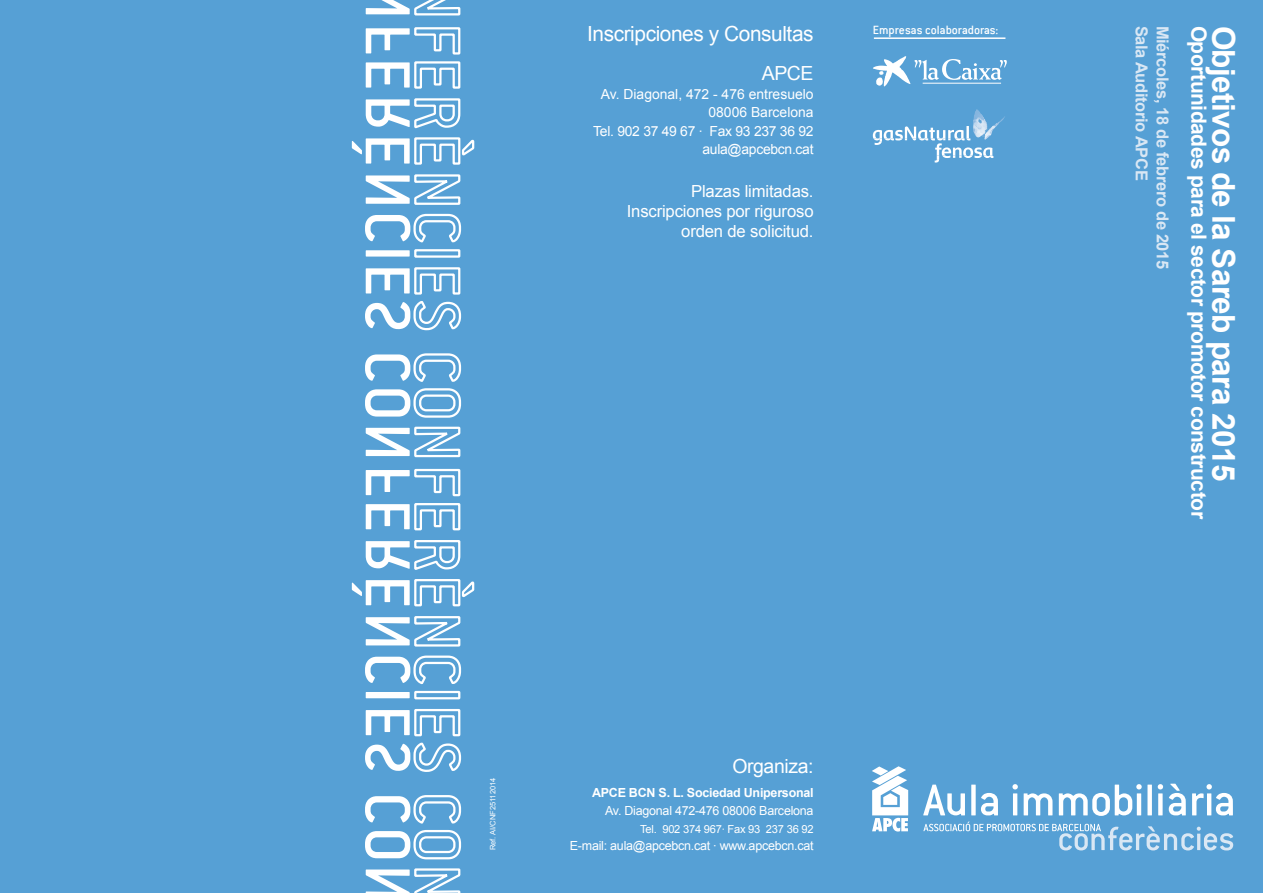
<style>
.page{position:relative;width:1263px;height:893px;background:#56a0d5}
.page>*{position:absolute;margin:0;border:0;box-sizing:border-box;transform-origin:0 0}
.t1{font:700 31.5px "Arial";letter-spacing:-.02em;color:#fff}
.t2{font:700 21px "Arial";letter-spacing:-.02em;color:#fff}
.t3{font:20.85px "Arial";letter-spacing:-.02em;color:#fff}
.t4{font:19.5px "Arial";letter-spacing:-.02em;color:#fff}
.t5{font:16.65px/20.1px "Arial";letter-spacing:-.01em;color:#fff;text-align:right}
.t6{font:700 16.5px "Arial";letter-spacing:-.02em;color:#d9e7f4}
.t7{font:13.95px/18.5px "Arial";color:#fff;text-align:right}
.t8{font:500 13.2px "Conduit ITC";letter-spacing:-.005em;color:#fff}
.t9{font:12.45px "Arial";letter-spacing:-.02em;color:#fff}
.t10{font:700 12.45px "Arial";letter-spacing:-.02em;color:#fff}
.t11{font:11.1px "Arial";letter-spacing:-.02em;color:#fff}
.t12{font:7.5px "Arial";color:#fff}
</style>
<div class="page">
<svg style="left:413px;top:0;width:48px;height:17px"></svg>
<svg style="left:413px;top:26px;width:48px;height:64px;background:#83b9e0"></svg>
<svg style="left:413px;top:97px;width:48px;height:33px"></svg>
<svg style="left:413px;top:136px;width:62px;height:30px"></svg>
<svg style="left:413px;top:173px;width:48px;height:33px"></svg>
<svg style="left:412px;top:212px;width:51px;height:32px"></svg>
<div style="left:414px;top:249px;width:46px;height:9px;border:2px solid #fff"></div>
<svg style="left:412px;top:266px;width:51px;height:66px"></svg>
<svg style="left:412px;top:352px;width:51px;height:67px;background:#80b7df"></svg>
<svg style="left:413px;top:426px;width:48px;height:32px"></svg>
<svg style="left:413px;top:468px;width:48px;height:63px"></svg>
<svg style="left:413px;top:539px;width:48px;height:33px"></svg>
<svg style="left:413px;top:578px;width:62px;height:29px"></svg>
<svg style="left:413px;top:615px;width:48px;height:33px"></svg>
<svg style="left:412px;top:654px;width:51px;height:32px"></svg>
<div style="left:414px;top:691px;width:46px;height:8px;border:2px solid #fff"></div>
<svg style="left:412px;top:708px;width:51px;height:65px"></svg>
<svg style="left:412px;top:793px;width:51px;height:68px"></svg>
<svg style="left:413px;top:867px;width:48px;height:26px"></svg>
<svg style="left:873px;top:56px;width:134px;height:30px"></svg>
<hr style="left:923px;top:83px;width:78px;height:1px;background:#fff">
<img style="left:972px;top:109px;width:34px;height:31px">
<svg style="left:873px;top:126px;width:120px;height:37px;background:#7cb5de"></svg>
<hr style="left:874px;top:37px;width:131px;height:2px;background:#fff">
<svg style="left:872px;top:766px;width:36px;height:65px"></svg>
<svg style="left:923px;top:785px;width:42px;height:30px"></svg>
<div style="left:971px;top:785px;width:5px;height:30px;background:#fff"></div>
<svg style="left:981px;top:793px;width:17px;height:22px"></svg>
<svg style="left:1012px;top:784px;width:6px;height:31px"></svg>
<svg style="left:1024px;top:793px;width:28px;height:22px"></svg>
<svg style="left:1059px;top:784px;width:83px;height:32px"></svg>
<div style="left:1147px;top:785px;width:5px;height:30px;background:#fff"></div>
<svg style="left:1158px;top:784px;width:5px;height:31px"></svg>
<svg style="left:1169px;top:784px;width:17px;height:31px"></svg>
<svg style="left:1192px;top:784px;width:41px;height:31px"></svg>
<svg style="left:923px;top:822px;width:310px;height:28px;background:#73b0db"></svg>
<div style="left:352px;top:0;width:58px;height:893px;background:#56a0d5"></div>
<h3 class="t3" style="left:587px;top:20px;width:228px">Inscripciones y Consultas</h3>
<h3 class="t4" style="left:762px;top:61px;width:53px">apce</h3>
<p class="t7" style="left:593px;top:85px;width:222px">Av. Diagonal, 472 - 476 entresuelo<br>08006 Barcelona<br>Tel. 902 37 49 67 · Fax 93 237 36 92 aula@apcebcn.cat</p>
<p class="t5" style="left:627px;top:181px;width:188px">Plazas limitadas.<br>Inscripciones por riguroso orden de solicitud.</p>
<p class="t8" style="left:873px;top:22px;width:127px">Empresas colaboradoras:</p>
<p class="t6" style="left:1152px;top:26px;width:157px;rotate:90deg">Sala Auditorio APCE</p>
<p class="t6" style="left:1173px;top:26px;width:245px;rotate:90deg">Miércoles, 18 de febrero de 2015</p>
<h2 class="t2" style="left:1212px;top:26px;width:495px;rotate:90deg">Oportunidades para el sector promotor constructor</h2>
<h1 class="t1" style="left:1244px;top:26px;width:457px;rotate:90deg">Objetivos de la Sareb para 2015</h1>
<p class="t12" style="left:488px;top:850px;width:74px;rotate:-90deg">Ref. AI/CNF25112014</p>
<h3 class="t4" style="left:732px;top:753px;width:83px">Organiza:</h3>
<p class="t10" style="left:592px;top:784px;width:223px">APCE BCN S. L. Sociedad Unipersonal</p>
<p class="t9" style="left:605px;top:802px;width:210px">Av. Diagonal 472-476 08006 Barcelona</p>
<p class="t11" style="left:640px;top:822px;width:175px">Tel. 902 374 967· Fax 93 237 36 92</p>
<p class="t9" style="left:570px;top:838px;width:245px">E-mail: aula@apcebcn.cat · www.apcebcn.cat</p>
</div>
